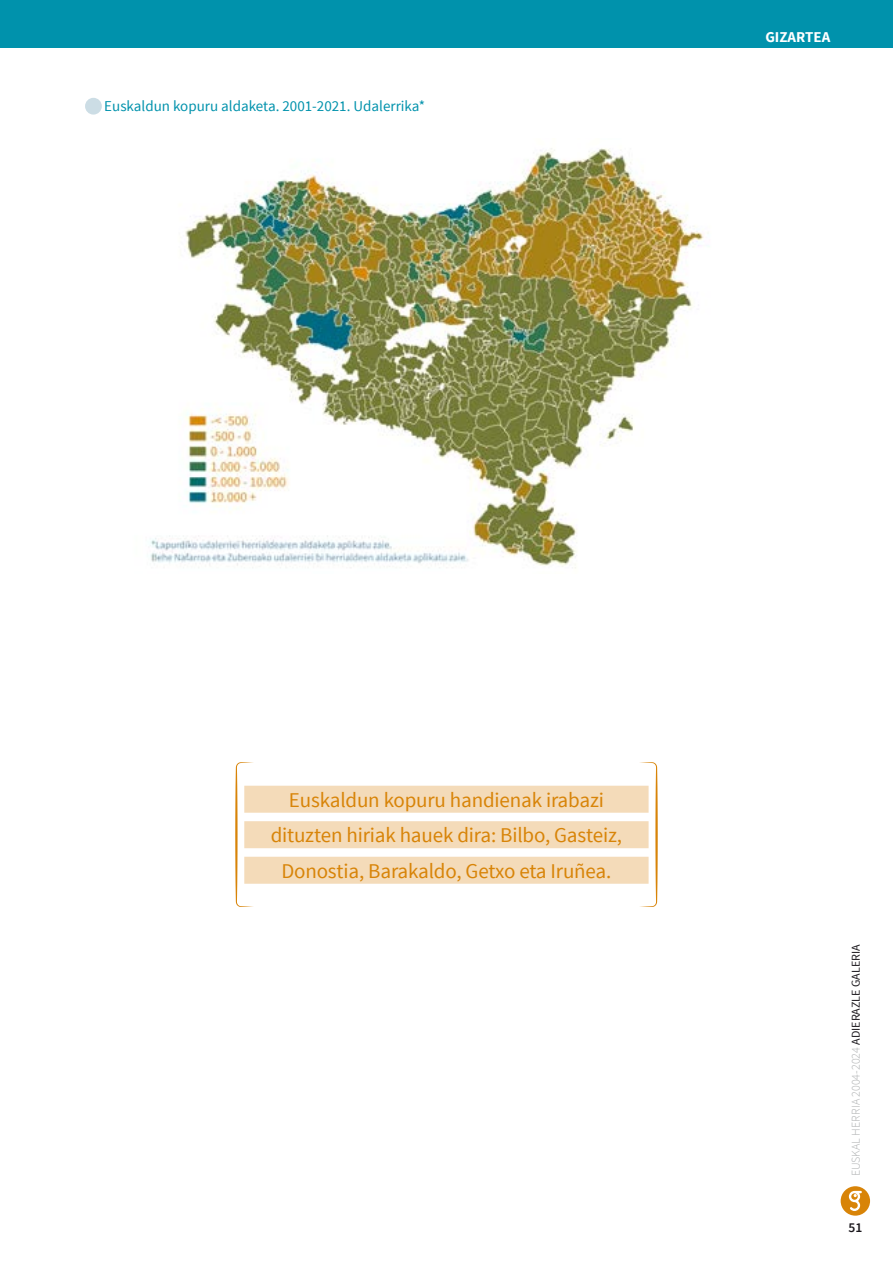
<style>
.page{position:relative;width:893px;height:1263px;background:#fff}
.page>*{position:absolute;margin:0;border:0;box-sizing:border-box;transform-origin:0 0}
.t1{font:21px/35.5px "Source Sans Pro";letter-spacing:-.01em;color:#d88408;text-align:center}
.t2{font:15px "Source Sans Pro";color:#0092ac}
.t3{font:700 15px "Source Sans Pro";color:#fff}
.t4{font:600 13.5px "Source Sans Pro";color:#1a171c}
.t5{font:300 12px "Source Sans Pro";color:#b1b3b4}
.s1{font-weight:400;color:#1a171c}
</style>
<div class="page">
<svg style="left:841px;top:1186px;width:29px;height:30px"></svg>
<div style="left:0;top:0;width:893px;height:48px;background:#0092ac"></div>
<img style="left:150px;top:148px;width:554px;height:421px">
<div style="left:85px;top:98px;width:17px;height:17px;background:#ccdde5;border-radius:50%"></div>
<div style="left:244px;top:786px;width:405px;height:27px;background:#f4dbb9"></div>
<div style="left:244px;top:821px;width:405px;height:27px;background:#f4dbb9"></div>
<div style="left:244px;top:857px;width:405px;height:27px;background:#f4dbb9"></div>
<svg style="left:235px;top:762px;width:19px;height:145px"></svg>
<svg style="left:639px;top:762px;width:19px;height:145px"></svg>
<p class="t2" style="left:104px;top:97px;width:322px">Euskaldun kopuru aldaketa. 2001-2021. Udalerrika*</p>
<p class="t3" style="left:765px;top:28px;width:66px">GIZARTEA</p>
<p class="t1" style="left:271px;top:782px;width:353px">Euskaldun kopuru handienak irabazi dituzten hiriak hauek dira: Bilbo, Gasteiz,<br>Donostia, Barakaldo, Getxo eta Iruñea.</p>
<p class="t5" style="left:849px;top:1176px;width:234px;rotate:-90deg">EUSKAL HERRIA 2004-2024 <span class="s1">ADIERAZLE GALERIA</span></p>
<p class="t4" style="left:848px;top:1219px;width:15px">51</p>
</div>
